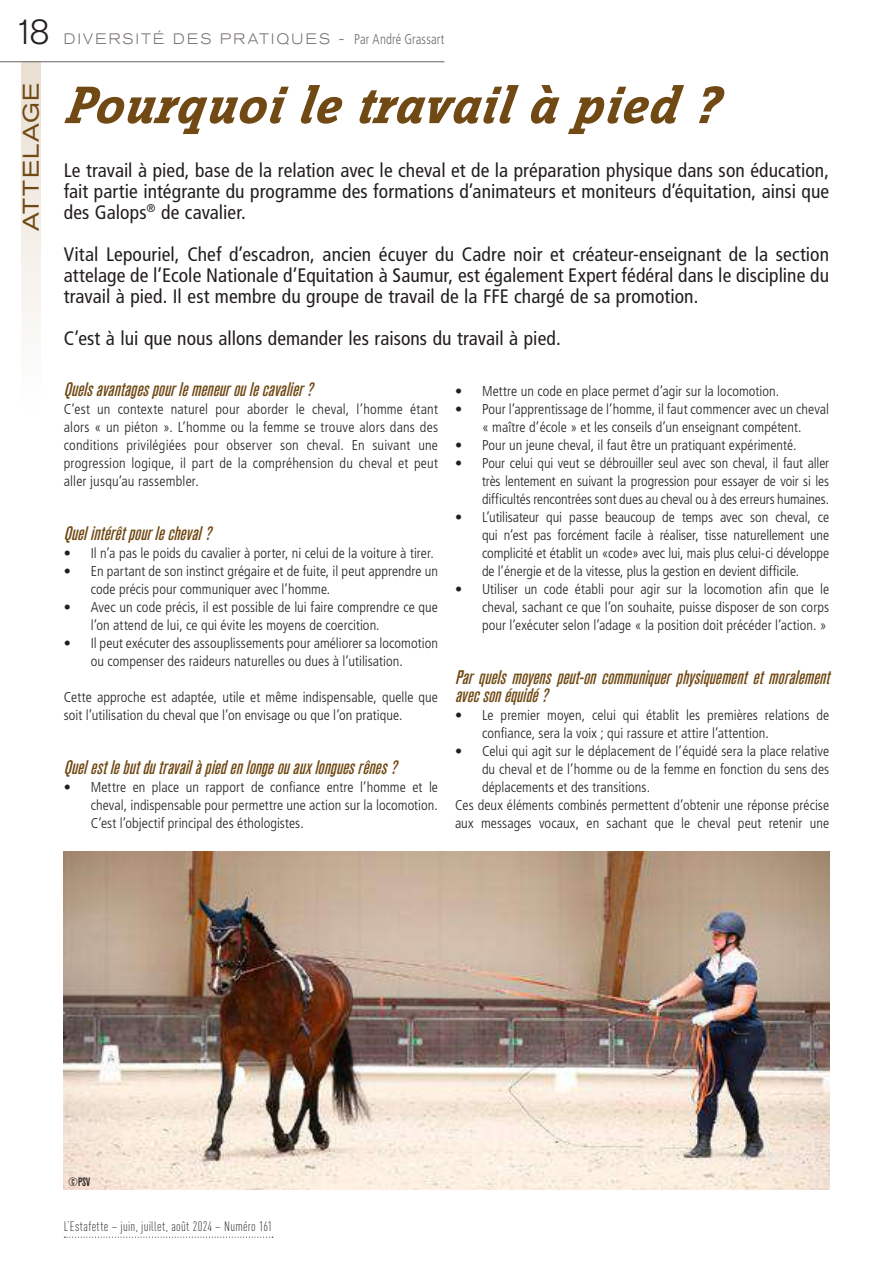
<style>
.page{position:relative;width:893px;height:1263px;background:#fff}
.page>*{position:absolute;margin:0;border:0;box-sizing:border-box;transform-origin:0 0}
.t1{font:italic 700 54.6px "Zine Slab Dis";letter-spacing:.02em;color:#704914}
.t2{font:300 34.5px "Akzidenz Grotesk BQ";color:#241f1f}
.t3{font:expanded 22.5px "Akzidenz Grotesk BQ";letter-spacing:.06em;color:#704914}
.t4{font:condensed 19.5px/21px "Frutiger LT Std";letter-spacing:.005em;color:#241f1f;text-align:justify}
.t5{font:italic 500 condensed 19.5px/18px "Akzidenz Grotesk BQ";color:#704914}
.t6{font:300 expanded 15px "Akzidenz Grotesk BQ";letter-spacing:.18em;color:#726a6a;scale:.9 1}
.t7{font:300 condensed 14.25px/18px "Frutiger LT Std";letter-spacing:.005em;color:#241f1f;text-align:justify}
.t8{font:300 13.5px "DIN Cond";letter-spacing:.02em;color:#241f1f}
.t9{font:500 condensed 12px "Akzidenz Grotesk BQ";color:#241f1f}
.s1{font-family:"Frutiger LT Std";font-stretch:condensed;font-size:14.25px}
</style>
<div class="page">
<div style="left:21px;top:62px;width:20px;height:348px;background:linear-gradient(to bottom,#e9dfd2,#fff)"></div>
<hr style="left:0;top:61px;width:444px;height:1px;background:#726a6a">
<svg style="left:64px;top:1237px;width:209px;height:1px"></svg>
<img style="left:64px;top:852px;width:765px;height:338px">
<h2 class="t2" style="left:14px;top:12px;width:37px">18</h2>
<p class="t6" style="left:64px;top:30px;width:424px">DIVERSITÉ DES PRATIQUES - <span class="s1">Par André Grassart</span></p>
<h3 class="t3" style="left:18px;top:231px;width:150px;rotate:-90deg">ATTELAGE</h3>
<h1 class="t1" style="left:64px;top:77px;width:654px">Pourquoi le travail à pied ?</h1>
<h3 class="t4" style="left:64px;top:160px;width:767px">Le travail à pied, base de la relation avec le cheval et de la préparation physique dans son éducation, fait partie intégrante du programme des formations d’animateurs et moniteurs d’équitation, ainsi que des Galops<sup>®</sup> de cavalier.</h3>
<p class="t4" style="left:64px;top:244px;width:767px">Vital Lepouriel, Chef d’escadron, ancien écuyer du Cadre noir et créateur-enseignant de la section attelage de l’Ecole Nationale d’Equitation à Saumur, est également Expert fédéral dans le discipline du travail à pied. Il est membre du groupe de travail de la FFE chargé de sa promotion.</p>
<h3 class="t4" style="left:64px;top:328px;width:498px">C’est à lui que nous allons demander les raisons du travail à pied.</h3>
<h3 class="t5" style="left:64px;top:380px;width:255px">Quelsavantagespourlemeneuroulecavalier?</h3>
<p class="t7" style="left:64px;top:400px;width:376px">C’est un contexte naturel pour aborder le cheval, l’homme étant alors « un piéton ». L’homme ou la femme se trouve alors dans des conditions privilégiées pour observer son cheval. En suivant une progression logique, il part de la compréhension du cheval et peut aller jusqu’au rassembler.</p>
<h3 class="t5" style="left:64px;top:524px;width:154px">Quelintérêtpourlecheval?</h3>
<p class="t7" style="left:64px;top:544px;width:372px">• Il n’a pas le poids du cavalier à porter, ni celui de la voiture à tirer.</p>
<p class="t7" style="left:91px;top:562px;width:349px;text-indent:-27px">• En partant de son instinct grégaire et de fuite, il peut apprendre un code précis pour communiquer avec l’homme.</p>
<p class="t7" style="left:91px;top:598px;width:349px;text-indent:-27px">• Avec un code précis, il est possible de lui faire comprendre ce que l’on attend de lui, ce qui évite les moyens de coercition.</p>
<p class="t7" style="left:64px;top:634px;width:376px;text-align:center">• Il peut exécuter des assouplissements pour améliorer sa locomotion ou compenser des raideurs naturelles ou dues à l’utilisation.</p>
<p class="t7" style="left:64px;top:688px;width:376px">Cette approche est adaptée, utile et même indispensable, quelle que soit l’utilisation du cheval que l’on envisage ou que l’on pratique.</p>
<h3 class="t5" style="left:64px;top:758px;width:339px">Quelestlebutdutravailàpiedenlongeouauxlonguesrênes?</h3>
<p class="t7" style="left:91px;top:778px;width:349px;text-indent:-27px">• Mettre en place un rapport de confiance entre l’homme et le cheval, indispensable pour permettre une action sur la locomotion.<br>C’est l’objectif principal des éthologistes.</p>
<p class="t7" style="left:455px;top:382px;width:326px">• Mettre un code en place permet d’agir sur la locomotion.</p>
<p class="t7" style="left:455px;top:400px;width:376px;text-align:center">• Pour l’apprentissage de l’homme, il faut commencer avec un cheval « maître d’école » et les conseils d’un enseignant compétent.</p>
<p class="t7" style="left:455px;top:436px;width:343px">• Pour un jeune cheval, il faut être un pratiquant expérimenté.</p>
<p class="t7" style="left:482px;top:454px;width:349px;text-indent:-27px">• Pour celui qui veut se débrouiller seul avec son cheval, il faut aller très lentement en suivant la progression pour essayer de voir si les difficultés rencontrées sont dues au cheval ou à des erreurs humaines.</p>
<p class="t7" style="left:482px;top:508px;width:349px;text-indent:-27px">• L’utilisateur qui passe beaucoup de temps avec son cheval, ce qui n’est pas forcément facile à réaliser, tisse naturellement une complicité et établit un «code» avec lui, mais plus celui-ci développe de l’énergie et de la vitesse, plus la gestion en devient difficile.</p>
<p class="t7" style="left:482px;top:580px;width:349px;text-indent:-27px">• Utiliser un code établi pour agir sur la locomotion afin que le cheval, sachant ce que l’on souhaite, puisse disposer de son corps pour l’exécuter selon l’adage « la position doit précéder l’action. »</p>
<h3 class="t5" style="left:455px;top:668px;width:381px">Parquelsmoyenspeut-oncommuniquerphysiquementetmoralement avecsonéquidé?</h3>
<p class="t7" style="left:482px;top:706px;width:349px;text-indent:-27px">• Le premier moyen, celui qui établit les premières relations de confiance, sera la voix ; qui rassure et attire l’attention.</p>
<p class="t7" style="left:455px;top:742px;width:376px">• Celui qui agit sur le déplacement de l’équidé sera la place relative</p>
<p class="t7" style="left:482px;top:760px;width:349px">du cheval et de l’homme ou de la femme en fonction du sens des</p>
<p class="t7" style="left:482px;top:778px;width:170px">déplacements et des transitions.</p>
<p class="t7" style="left:455px;top:796px;width:376px">Ces deux éléments combinés permettent d’obtenir une réponse précise</p>
<p class="t7" style="left:455px;top:814px;width:376px">aux messages vocaux, en sachant que le cheval peut retenir une</p>
<p class="t9" style="left:68px;top:1175px;width:24px">©PSV</p>
<p class="t8" style="left:64px;top:1218px;width:210px">L’Estafette – juin, juillet, août 2024 – Numéro 161</p>
</div>
